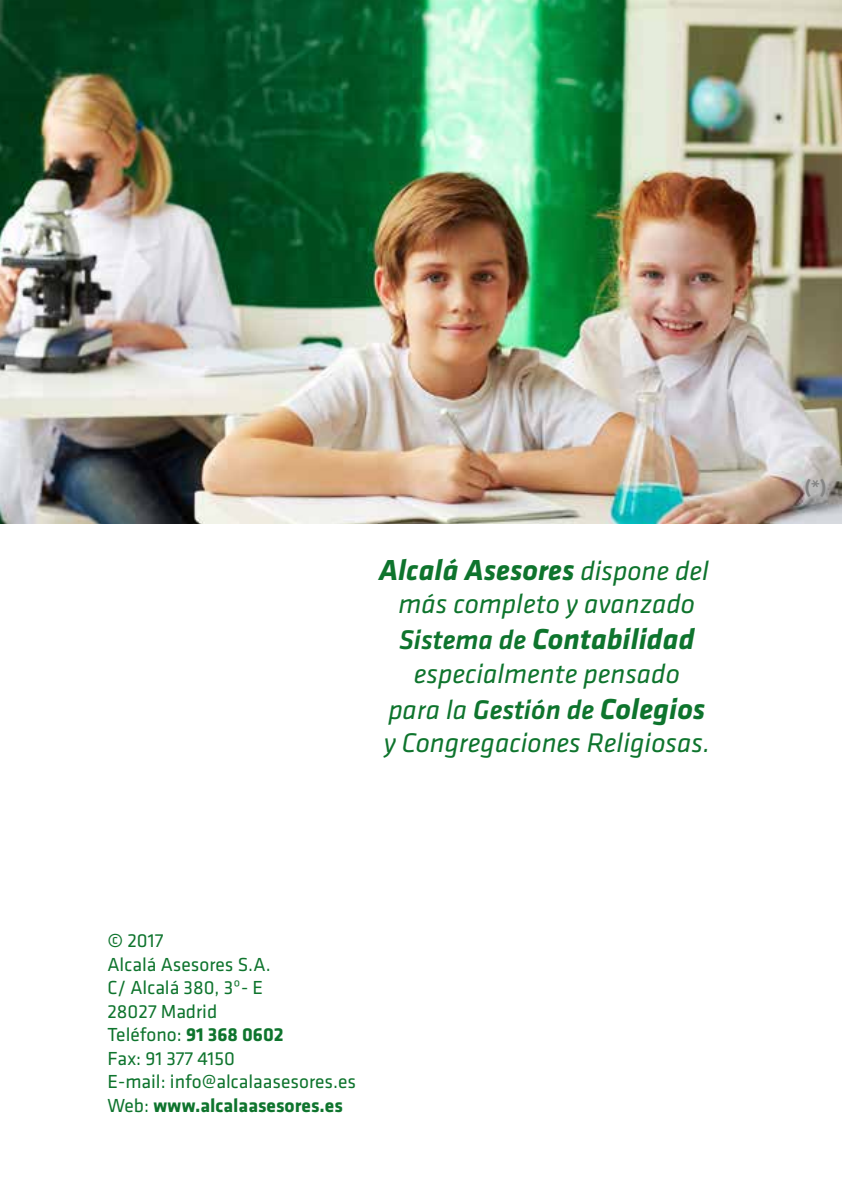
<style>
.page{position:relative;width:842px;height:1191px;background:#fff}
.page>*{position:absolute;margin:0;border:0;box-sizing:border-box;transform-origin:0 0}
.t1{font:italic 700 30px "Klavika";color:#0e742d}
.t2{font:italic 28px/34.8px "Klavika";color:#0e742d;text-align:center}
.t3{font:700 20px "Klavika";color:#858585}
.t4{font:19.6px/23.4px "Klavika";color:#0e742d}
.s1{font-weight:400;font-size:28px}
.s2{font-weight:500;font-size:28px}
.s3{font-weight:500}
.s4{font-weight:700;font-size:30px}
.s5{font-weight:700}
</style>
<div class="page">
<img style="left:0;top:0;width:842px;height:523px">
<h1 class="t1" style="left:379px;top:548px;width:331px">Alcalá Asesores <span class="s1">dispone del</span></h1>
<h2 class="t2" style="left:399px;top:586px;width:298px">más completo y avanzado</h2>
<h1 class="t1" style="left:399px;top:618px;width:297px"><span class="s2">Sistema de</span> Contabilidad</h1>
<h2 class="t2" style="left:384px;top:655px;width:328px">especialmente pensado<br>para la <span class="s3">Gestión de</span> <span class="s4">Colegios </span>y Congregaciones Religiosas.</h2>
<p class="t4" style="left:107px;top:928px;width:250px">© 2017<br>Alcalá Asesores S.A.<br>C/ Alcalá 380, 3º- E<br>28027 Madrid<br>Teléfono: <span class="s5">91 368 0602<br></span>Fax: 91 377 4150<br>E-mail: info@alcalaasesores.es<br>Web: <span class="s5">www.alcalaasesores.es</span></p>
<p class="t3" style="left:804px;top:472px;width:24px">(*)</p>
</div>
